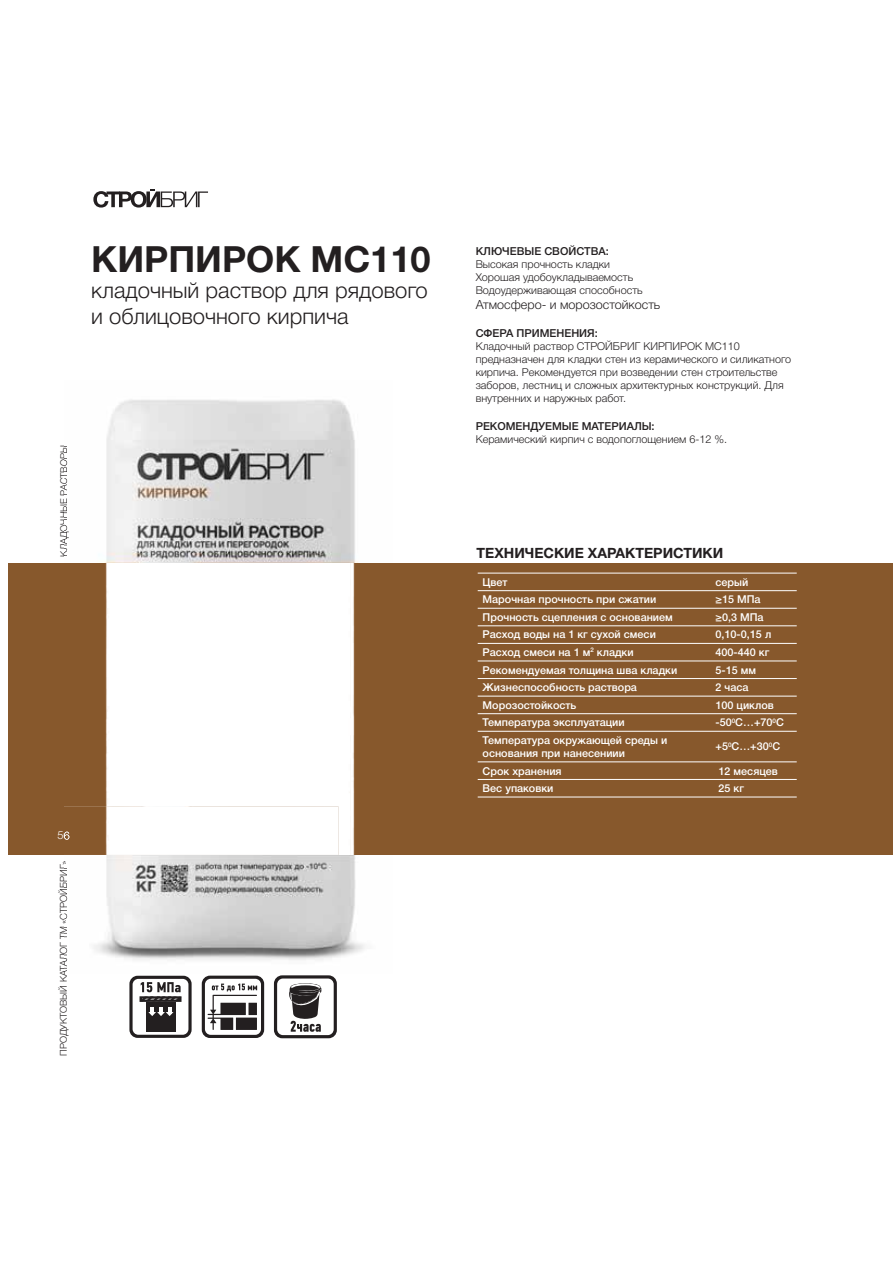
<style>
.page{position:relative;width:893px;height:1263px;background:#fff}
.page>*{position:absolute;margin:0;border:0;box-sizing:border-box;transform-origin:0 0}
.t1{font:700 36.15px "Helvetica Neue Cyr";color:#231f20}
.t2{font:300 22.05px/26.4px "Helvetica Neue Cyr";color:#231f20}
.t3{font:700 14.1px "Helvetica Neue Cyr";color:#231f20}
.t4{font:300 12.6px "Helvetica Neue Cyr";color:#231f20}
.t5{font:500 10.95px "Helvetica Neue Cyr";color:#231f20}
.t6{font:300 10.95px "Helvetica Neue Cyr";color:#fff}
.t7{font:500 10.8px/13px "Helvetica Neue Cyr";color:#fff}
.t8{font:300 10.8px/13px "Helvetica Neue Cyr";color:#231f20}
.t9{font:300 9.45px "Helvetica Neue Cyr";color:#231f20}
</style>
<div class="page">
<div style="left:8px;top:563px;width:885px;height:292px;background:#87582c"></div>
<svg style="left:93px;top:189px;width:115px;height:19px"></svg>
<hr style="left:478px;top:573px;width:319px;height:1px;background:#fff">
<hr style="left:478px;top:590px;width:319px;height:1px;background:#fff">
<hr style="left:478px;top:608px;width:319px;height:1px;background:#fff">
<hr style="left:478px;top:625px;width:319px;height:1px;background:#fff">
<hr style="left:478px;top:643px;width:319px;height:1px;background:#fff">
<hr style="left:478px;top:661px;width:319px;height:1px;background:#fff">
<hr style="left:478px;top:678px;width:319px;height:1px;background:#fff">
<hr style="left:478px;top:696px;width:319px;height:1px;background:#fff">
<hr style="left:478px;top:713px;width:319px;height:1px;background:#fff">
<hr style="left:478px;top:731px;width:319px;height:1px;background:#fff">
<hr style="left:478px;top:761px;width:319px;height:1px;background:#fff">
<hr style="left:478px;top:779px;width:319px;height:1px;background:#fff">
<hr style="left:478px;top:797px;width:319px;height:1px;background:#fff">
<svg style="left:202px;top:976px;width:62px;height:62px"></svg>
<svg style="left:129px;top:976px;width:63px;height:62px"></svg>
<svg style="left:274px;top:975px;width:63px;height:63px"></svg>
<img style="left:94px;top:399px;width:271px;height:561px">
<img style="left:64px;top:806px;width:274px;height:49px">
<img style="left:64px;top:446px;width:5px;height:110px">
<img style="left:64px;top:861px;width:4px;height:50px">
<img style="left:64px;top:913px;width:4px;height:60px">
<svg style="left:64px;top:832px;width:5px;height:8px"></svg>
<h1 class="t1" style="left:91px;top:238px;width:341px">КИРПИРОК МС110</h1>
<h2 class="t2" style="left:91px;top:277px;width:338px">кладочный раствор для рядового и облицовочного кирпича</h2>
<p class="t9" style="left:58px;top:557px;width:113px;rotate:-90deg">КЛАДОЧНЫЕ РАСТВОРЫ</p>
<p class="t6" style="left:57px;top:829px;width:14px">56</p>
<p class="t9" style="left:58px;top:1056px;width:197px;rotate:-90deg">ПРОДУКТОВЫЙ КАТАЛОГ ТМ «СТРОЙБРИГ»</p>
<p class="t5" style="left:476px;top:245px;width:135px">КЛЮЧЕВЫЕ СВОЙСТВА:</p>
<p class="t8" style="left:476px;top:257px;width:168px">Высокая прочность кладки<br>Хорошая удобоукладываемость<br>Водоудерживающая способность</p>
<p class="t4" style="left:476px;top:297px;width:186px">Атмосферо- и морозостойкость</p>
<p class="t5" style="left:476px;top:327px;width:124px">СФЕРА ПРИМЕНЕНИЯ:</p>
<p class="t8" style="left:476px;top:340px;width:317px">Кладочный раствор СТРОЙБРИГ КИРПИРОК МС110 предназначен для кладки стен из керамического и силикатного кирпича. Рекомендуется при возведении стен строительстве заборов, лестниц и сложных архитектурных конструкций. Для внутренних и наружных работ.</p>
<p class="t5" style="left:476px;top:420px;width:180px">РЕКОМЕНДУЕМЫЕ МАТЕРИАЛЫ:</p>
<p class="t8" style="left:476px;top:433px;width:253px">Керамический кирпич с водопоглощением 6-12 %.</p>
<h3 class="t3" style="left:477px;top:545px;width:248px">ТЕХНИЧЕСКИЕ ХАРАКТЕРИСТИКИ</h3>
<p class="t7" style="left:483px;top:576px;width:26px">Цвет</p>
<p class="t7" style="left:715px;top:576px;width:34px">серый</p>
<p class="t7" style="left:483px;top:593px;width:175px">Марочная прочность при сжатии</p>
<p class="t7" style="left:715px;top:593px;width:47px">≥15 МПа</p>
<p class="t7" style="left:483px;top:611px;width:192px">Прочность сцепления с основанием</p>
<p class="t7" style="left:715px;top:611px;width:50px">≥0,3 МПа</p>
<p class="t7" style="left:483px;top:628px;width:175px">Расход воды на 1 кг сухой смеси</p>
<p class="t7" style="left:715px;top:628px;width:57px">0,10-0,15 л</p>
<p class="t7" style="left:483px;top:646px;width:153px">Расход смеси на 1 м<sup>2</sup> кладки</p>
<p class="t7" style="left:715px;top:646px;width:55px">400-440 кг</p>
<p class="t7" style="left:483px;top:663px;width:196px">Рекомендуемая толщина шва кладки</p>
<p class="t7" style="left:715px;top:663px;width:42px">5-15 мм</p>
<p class="t7" style="left:483px;top:681px;width:156px">Жизнеспособность раствора</p>
<p class="t7" style="left:715px;top:681px;width:35px">2 часа</p>
<p class="t7" style="left:483px;top:699px;width:95px">Морозостойкость</p>
<p class="t7" style="left:715px;top:699px;width:60px">100 циклов</p>
<p class="t7" style="left:483px;top:716px;width:144px">Температура эксплуатации</p>
<p class="t7" style="left:715px;top:716px;width:70px">-50<sup>0</sup>С…+70<sup>0</sup>С</p>
<p class="t7" style="left:483px;top:734px;width:186px">Температура окружающей среды и основания при нанесениии</p>
<p class="t7" style="left:715px;top:740px;width:66px">+5<sup>0</sup>С…+30<sup>0</sup>С</p>
<p class="t7" style="left:483px;top:764px;width:81px">Срок хранения</p>
<p class="t7" style="left:718px;top:764px;width:61px">12 месяцев</p>
<p class="t7" style="left:483px;top:782px;width:72px">Вес упаковки</p>
<p class="t7" style="left:718px;top:782px;width:27px">25 кг</p>
</div>
